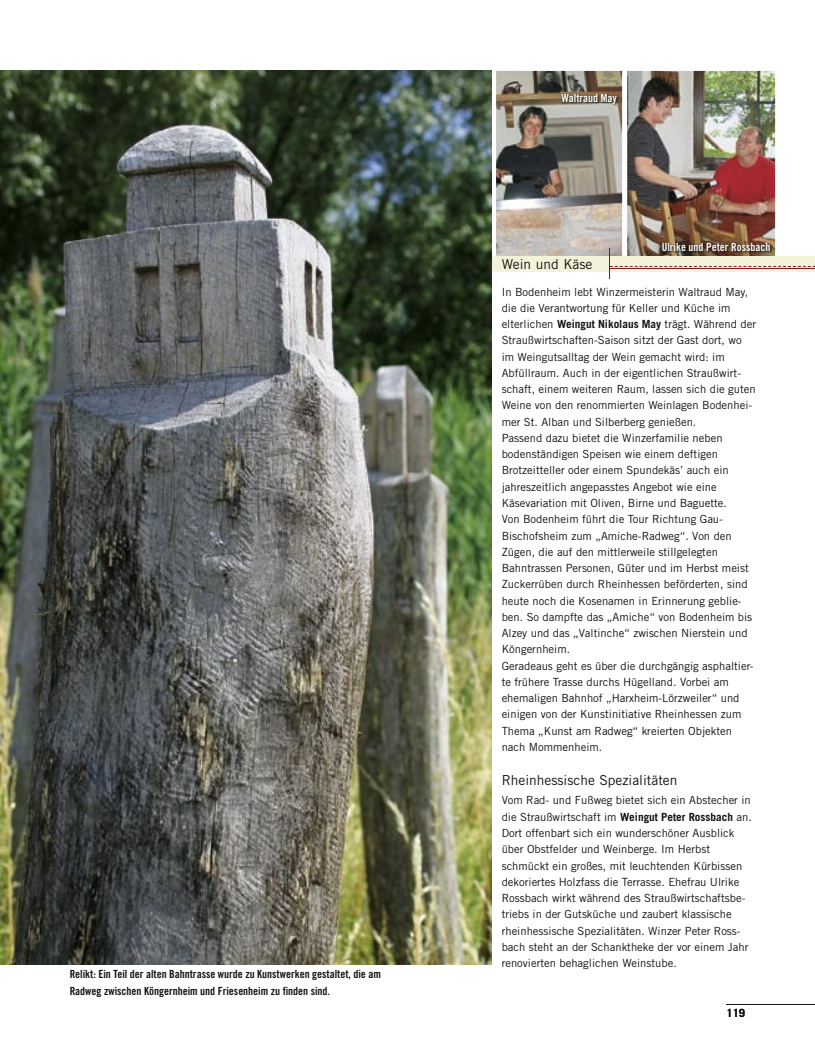
<style>
.page{position:relative;width:815px;height:1053px;background:#fff}
.page>*{position:absolute;margin:0;border:0;box-sizing:border-box;transform-origin:0 0}
.t1{font:13.75px "Trade Gothic LT";color:#131312}
.t2{font:11.25px/16.2px "Trade Gothic LT";color:#131312}
.t3{font:11.25px/16.2px "Trade Gothic LT Bold Cond Twenty";color:#131312}
.t4{font:11.25px "Trade Gothic LT Bold Cond Twenty";color:#fff}
.t5{font:700 11.25px "Trade Gothic LT";color:#131312}
.s1{font-weight:700}
</style>
<div class="page">
<hr style="left:726px;top:1004px;width:89px;height:1px;background:#131312">
<img style="left:627px;top:71px;width:148px;height:184px">
<img style="left:496px;top:71px;width:126px;height:184px">
<div style="left:490px;top:255px;width:325px;height:16px;background:#f4f2db"></div>
<img style="left:0;top:71px;width:492px;height:893px">
<svg style="left:610px;top:266px;width:205px;height:1px"></svg>
<hr style="left:609px;top:248px;width:1px;height:30px;background:#811b1c">
<hr style="left:610px;top:268px;width:205px;height:1px;background:#811b1c">
<img style="left:560px;top:93px;width:59px;height:14px">
<img style="left:661px;top:242px;width:112px;height:12px">
<p class="t3" style="left:70px;top:965px;width:313px">Relikt: Ein Teil der alten Bahntrasse wurde zu Kunstwerken gestaltet, die am<br>Radweg zwischen Köngernheim und Friesenheim zu finden sind.</p>
<p class="t4" style="left:561px;top:91px;width:57px">Waltraud May</p>
<p class="t4" style="left:662px;top:240px;width:110px">Ulrike und Peter Rossbach</p>
<p class="t1" style="left:502px;top:255px;width:92px">Wein und Käse</p>
<p class="t2" style="left:502px;top:283px;width:256px">In Bodenheim lebt Winzermeisterin Waltraud May, die die Verantwortung für Keller und Küche im elterlichen <span class="s1">Weingut Nikolaus May</span> trägt. Während der Straußwirtschaften-Saison sitzt der Gast dort, wo im Weingutsalltag der Wein gemacht wird: im Abfüllraum. Auch in der eigentlichen Straußwirt&shy;schaft, einem weiteren Raum, lassen sich die guten Weine von den renommierten Weinlagen Bodenhei&shy;mer St. Alban und Silberberg genießen.<br>Passend dazu bietet die Winzerfamilie neben bodenständigen Speisen wie einem deftigen Brotzeitteller oder einem Spundekäs’ auch ein jahreszeitlich angepasstes Angebot wie eine Käsevariation mit Oliven, Birne und Baguette.<br>Von Bodenheim führt die Tour Richtung Gau-Bischofsheim zum „Amiche-Radweg“. Von den Zügen, die auf den mittlerweile stillgelegten Bahntrassen Personen, Güter und im Herbst meist Zuckerrüben durch Rheinhessen beförderten, sind heute noch die Kosenamen in Erinnerung geblie&shy;ben. So dampfte das „Amiche“ von Bodenheim bis Alzey und das „Valtinche“ zwischen Nierstein und Köngernheim.<br>Geradeaus geht es über die durchgängig asphaltier&shy;te frühere Trasse durchs Hügelland. Vorbei am ehemaligen Bahnhof „Harxheim-Lörzweiler“ und einigen von der Kunstinitiative Rheinhessen zum Thema „Kunst am Radweg“ kreierten Objekten nach Mommenheim.</p>
<p class="t1" style="left:502px;top:771px;width:177px">Rheinhessische Spezialitäten</p>
<p class="t2" style="left:502px;top:792px;width:252px">Vom Rad- und Fußweg bietet sich ein Abstecher in die Straußwirtschaft im <span class="s1">Weingut Peter Rossbach</span> an.<br>Dort offenbart sich ein wunderschöner Ausblick über Obstfelder und Weinberge. Im Herbst schmückt ein großes, mit leuchtenden Kürbissen dekoriertes Holzfass die Terrasse. Ehefrau Ulrike Rossbach wirkt während des Straußwirtschaftsbe&shy;triebs in der Gutsküche und zaubert klassische rheinhessische Spezialitäten. Winzer Peter Ross&shy;bach steht an der Schanktheke der vor einem Jahr renovierten behaglichen Weinstube.</p>
<p class="t5" style="left:726px;top:1005px;width:20px">119</p>
</div>
